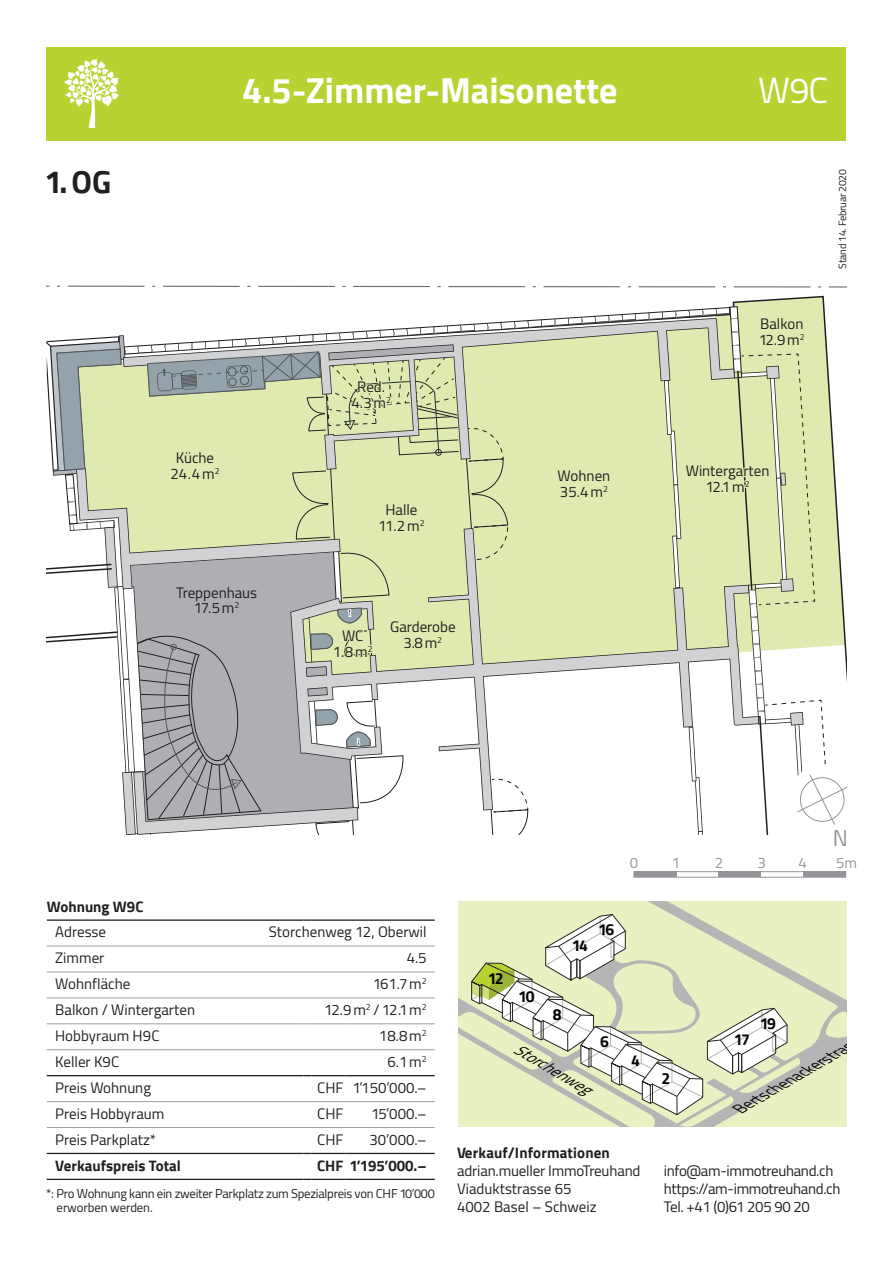
<style>
.page{position:relative;width:893px;height:1263px;background:#fff}
.page>*{position:absolute;margin:0;border:0;box-sizing:border-box;transform-origin:0 0}
.t1{font:700 36px "Cairo";color:#fff}
.t2{font:36px "Cairo";color:#fff}
.t3{font:700 31.5px "Cairo";color:#231f20}
.t4{font:22.5px "Cairo";color:#939598}
.t5{font:700 15.75px "Cairo";letter-spacing:-.09em;color:#040503}
.t6{font:italic 15.3px "Cairo";color:#040503}
.t7{font:15px/15.8px "Cairo";color:#231f20;text-align:center}
.t8{font:15px/18px "Cairo";letter-spacing:-.02em;color:#231f20}
.t9{font:700 15px "Cairo";color:#231f20}
.t10{font:15px "Cairo";color:#939598}
.t11{font:12.75px/13.5px "Cairo";letter-spacing:-.02em;color:#231f20}
.t12{font:10.5px "Cairo";letter-spacing:-.02em;color:#231f20}
</style>
<div class="page">
<svg style="left:458px;top:901px;width:388px;height:225px;background:#dfe4c3"></svg>
<div style="left:47px;top:47px;width:799px;height:93px;background:#b8d232"></div>
<img style="left:65px;top:60px;width:53px;height:68px">
<hr style="left:47px;top:945px;width:125px;height:1px;background:#9d9fa2">
<hr style="left:172px;top:945px;width:131px;height:1px;background:#9d9fa2">
<hr style="left:311px;top:945px;width:34px;height:1px;background:#9d9fa2">
<hr style="left:345px;top:945px;width:90px;height:1px;background:#9d9fa2">
<hr style="left:47px;top:971px;width:125px;height:1px;background:#9d9fa2">
<hr style="left:172px;top:971px;width:131px;height:1px;background:#9d9fa2">
<hr style="left:311px;top:971px;width:34px;height:1px;background:#9d9fa2">
<hr style="left:345px;top:971px;width:90px;height:1px;background:#9d9fa2">
<hr style="left:47px;top:997px;width:125px;height:1px;background:#9d9fa2">
<hr style="left:172px;top:997px;width:131px;height:1px;background:#9d9fa2">
<hr style="left:311px;top:997px;width:34px;height:1px;background:#9d9fa2">
<hr style="left:345px;top:997px;width:90px;height:1px;background:#9d9fa2">
<hr style="left:47px;top:1023px;width:125px;height:1px;background:#9d9fa2">
<hr style="left:172px;top:1023px;width:131px;height:1px;background:#9d9fa2">
<hr style="left:311px;top:1023px;width:34px;height:1px;background:#9d9fa2">
<hr style="left:345px;top:1023px;width:90px;height:1px;background:#9d9fa2">
<hr style="left:47px;top:1049px;width:125px;height:1px;background:#9d9fa2">
<hr style="left:172px;top:1049px;width:131px;height:1px;background:#9d9fa2">
<hr style="left:311px;top:1049px;width:34px;height:1px;background:#9d9fa2">
<hr style="left:345px;top:1049px;width:90px;height:1px;background:#9d9fa2">
<hr style="left:47px;top:1101px;width:125px;height:1px;background:#9d9fa2">
<hr style="left:172px;top:1101px;width:131px;height:1px;background:#9d9fa2">
<hr style="left:311px;top:1101px;width:34px;height:1px;background:#9d9fa2">
<hr style="left:345px;top:1101px;width:90px;height:1px;background:#9d9fa2">
<hr style="left:47px;top:1127px;width:125px;height:1px;background:#9d9fa2">
<hr style="left:172px;top:1127px;width:131px;height:1px;background:#9d9fa2">
<hr style="left:311px;top:1127px;width:34px;height:1px;background:#9d9fa2">
<hr style="left:345px;top:1127px;width:90px;height:1px;background:#9d9fa2">
<hr style="left:47px;top:919px;width:125px;height:2px;background:#231f20">
<hr style="left:172px;top:919px;width:131px;height:2px;background:#231f20">
<svg style="left:303px;top:919px;width:8px;height:2px"></svg>
<hr style="left:311px;top:919px;width:34px;height:2px;background:#231f20">
<hr style="left:345px;top:919px;width:90px;height:2px;background:#231f20">
<hr style="left:47px;top:1075px;width:125px;height:1px;background:#231f20">
<hr style="left:172px;top:1075px;width:131px;height:1px;background:#231f20">
<hr style="left:311px;top:1075px;width:34px;height:1px;background:#231f20">
<hr style="left:345px;top:1075px;width:90px;height:1px;background:#231f20">
<hr style="left:47px;top:1153px;width:125px;height:1px;background:#231f20">
<hr style="left:172px;top:1153px;width:131px;height:1px;background:#231f20">
<hr style="left:311px;top:1153px;width:34px;height:1px;background:#231f20">
<hr style="left:345px;top:1153px;width:90px;height:1px;background:#231f20">
<hr style="left:47px;top:1179px;width:125px;height:1px;background:#231f20">
<hr style="left:172px;top:1179px;width:131px;height:1px;background:#231f20">
<hr style="left:311px;top:1179px;width:34px;height:1px;background:#231f20">
<hr style="left:345px;top:1179px;width:90px;height:1px;background:#231f20">
<div style="left:633px;top:871px;width:213px;height:7px;border:1px solid #939598"></div>
<div style="left:634px;top:872px;width:42px;height:5px;background:#939598"></div>
<div style="left:803px;top:872px;width:43px;height:5px;background:#939598"></div>
<div style="left:718px;top:872px;width:43px;height:5px;background:#939598"></div>
<svg style="left:47px;top:285px;width:801px;height:550px"></svg>
<h2 class="t3" style="left:44px;top:163px;width:68px">1.OG</h2>
<h1 class="t1" style="left:242px;top:69px;width:377px">4.5-Zimmer-Maisonette</h1>
<h1 class="t2" style="left:758px;top:60px;width:71px">W9C</h1>
<p class="t7" style="left:170px;top:449px;width:51px">Küche<br>24.4m<sup>2</sup></p>
<p class="t7" style="left:176px;top:584px;width:83px">Treppenhaus<br>17.5m<sup>2</sup></p>
<p class="t7" style="left:351px;top:379px;width:41px">Red.<br>4.3m<sup>2</sup></p>
<p class="t7" style="left:378px;top:502px;width:48px">Halle<br>11.2m<sup>2</sup></p>
<p class="t7" style="left:342px;top:628px;width:23px">WC</p>
<p class="t7" style="left:333px;top:643px;width:41px">1.8m<sup>2</sup></p>
<p class="t7" style="left:390px;top:619px;width:67px">Garderobe</p>
<p class="t7" style="left:404px;top:634px;width:40px">3.8m<sup>2</sup></p>
<p class="t7" style="left:558px;top:468px;width:54px;text-align:left">Wohnen<br>35.4m<sup>2</sup></p>
<p class="t7" style="left:759px;top:316px;width:47px;text-align:left">Balkon<br>12.9m<sup>2</sup></p>
<p class="t12" style="left:834px;top:269px;width:101px;rotate:-90deg">Stand 14. Februar 2020</p>
<p class="t7" style="left:686px;top:463px;width:85px">Wintergarten<br>12.1m<sup>2</sup></p>
<h3 class="t4" style="left:833px;top:820px;width:17px">N</h3>
<p class="t10" style="left:630px;top:850px;width:10px">0</p>
<p class="t10" style="left:672px;top:850px;width:10px">1</p>
<p class="t10" style="left:715px;top:850px;width:10px">2</p>
<p class="t10" style="left:757px;top:850px;width:10px">3</p>
<p class="t10" style="left:798px;top:850px;width:10px">4</p>
<p class="t10" style="left:836px;top:850px;width:22px">5m</p>
<p class="t9" style="left:47px;top:898px;width:98px">Wohnung W9C</p>
<p class="t7" style="left:55px;top:924px;width:52px">Adresse</p>
<p class="t7" style="left:269px;top:924px;width:159px">Storchenweg 12, Oberwil</p>
<p class="t7" style="left:55px;top:950px;width:51px">Zimmer</p>
<p class="t7" style="left:407px;top:950px;width:22px">4.5</p>
<p class="t7" style="left:55px;top:976px;width:77px">Wohnfläche</p>
<p class="t7" style="left:373px;top:976px;width:56px">161.7m<sup>2</sup></p>
<p class="t7" style="left:55px;top:1002px;width:141px">Balkon / Wintergarten</p>
<p class="t7" style="left:324px;top:1002px;width:104px">12.9m<sup>2</sup> / 12.1m<sup>2</sup></p>
<p class="t7" style="left:55px;top:1028px;width:106px">Hobbyraum H9C</p>
<p class="t7" style="left:379px;top:1028px;width:49px">18.8m<sup>2</sup></p>
<p class="t7" style="left:55px;top:1054px;width:66px">Keller K9C</p>
<p class="t7" style="left:387px;top:1054px;width:41px">6.1m<sup>2</sup></p>
<p class="t7" style="left:55px;top:1079px;width:97px">Preis Wohnung</p>
<p class="t7" style="left:317px;top:1079px;width:111px">CHF 1’150’000.–</p>
<p class="t7" style="left:55px;top:1105px;width:111px">Preis Hobbyraum</p>
<p class="t7" style="left:317px;top:1105px;width:28px">CHF</p>
<p class="t7" style="left:371px;top:1105px;width:57px">15’000.–</p>
<p class="t7" style="left:55px;top:1131px;width:103px">Preis Parkplatz*</p>
<p class="t7" style="left:317px;top:1131px;width:28px">CHF</p>
<p class="t7" style="left:370px;top:1131px;width:59px">30’000.–</p>
<p class="t9" style="left:55px;top:1157px;width:127px">Verkaufspreis Total</p>
<p class="t9" style="left:317px;top:1157px;width:111px">CHF 1’195’000.–</p>
<p class="t11" style="left:57px;top:1187px;width:380px;text-indent:-11px">*: Pro Wohnung kann ein zweiter Parkplatz zum Spezialpreis von CHF 10’000 erworben werden.</p>
<p class="t5" style="left:488px;top:969px;width:18px">12</p>
<p class="t5" style="left:518px;top:987px;width:18px">10</p>
<p class="t5" style="left:572px;top:936px;width:18px">14</p>
<p class="t5" style="left:598px;top:920px;width:18px">16</p>
<p class="t5" style="left:553px;top:1005px;width:10px">8</p>
<p class="t5" style="left:760px;top:1014px;width:18px">19</p>
<p class="t5" style="left:734px;top:1030px;width:18px">17</p>
<p class="t6" style="left:522px;top:1036px;width:86px;rotate:30deg">Storchenweg</p>
<p class="t6" style="left:732px;top:1098px;width:149px;rotate:-30deg">Bertschenackerstrasse</p>
<p class="t5" style="left:600px;top:1033px;width:10px">6</p>
<p class="t5" style="left:631px;top:1051px;width:10px">4</p>
<p class="t5" style="left:661px;top:1069px;width:10px">2</p>
<p class="t9" style="left:457px;top:1143px;width:154px">Verkauf/Informationen</p>
<p class="t7" style="left:457px;top:1161px;width:185px;line-height:18px;text-align:left">adrian.mueller ImmoTreuhand<br>Viaduktstrasse 65<br>4002 Basel – Schweiz</p>
<p class="t8" style="left:664px;top:1161px;width:178px">info@am-immotreuhand.ch https://am-immotreuhand.ch<br>Tel. +41 (0)61 205 90 20</p>
</div>
